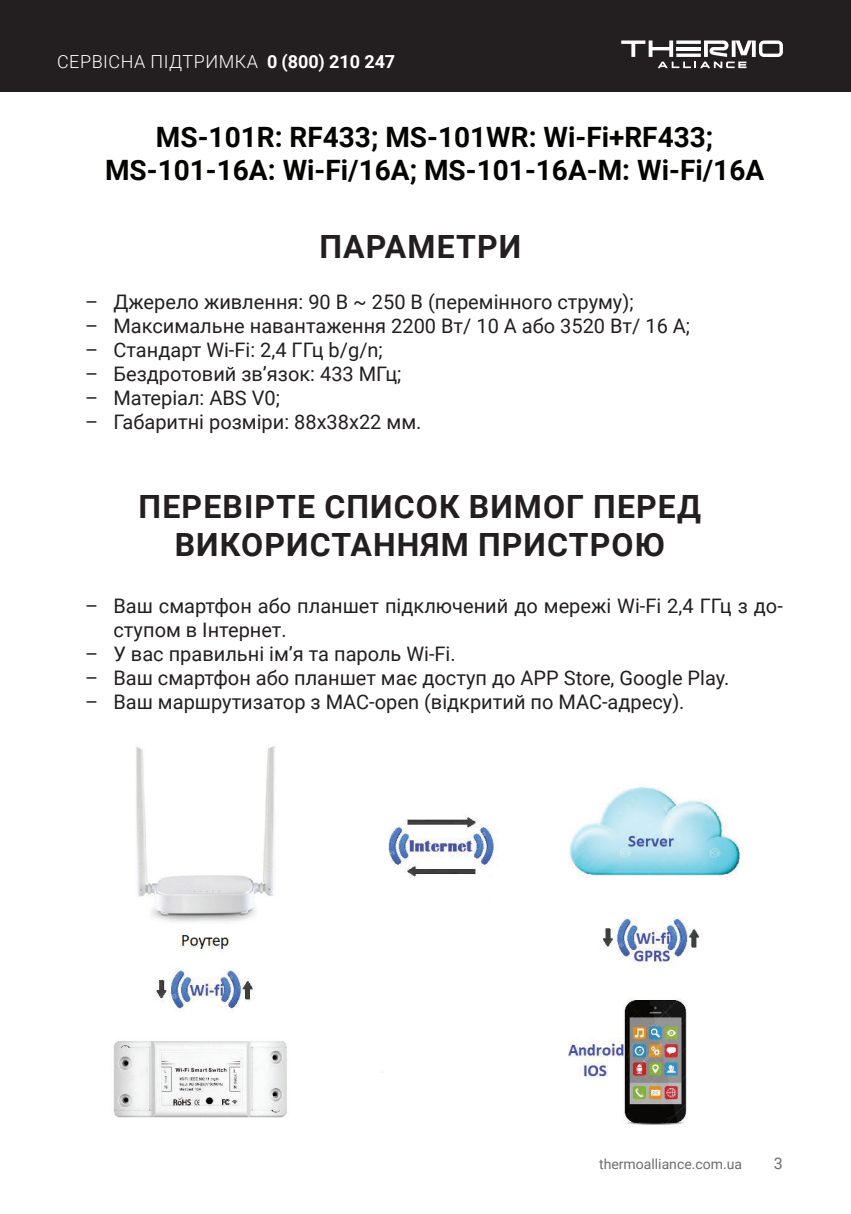
<style>
.page{position:relative;width:851px;height:1214px;background:#fff}
.page>*{position:absolute;margin:0;border:0;box-sizing:border-box;transform-origin:0 0}
.t1{font:700 32px/38.4px "Roboto";letter-spacing:.035em;color:#231f20;text-align:center}
.t2{font:700 28px/33.6px "Roboto";color:#040503;text-align:center}
.t3{font:20px/24px "Roboto";color:#231f20}
.t4{font:300 18px "Roboto";letter-spacing:.03em;color:#fff}
.t5{font:16px "Roboto";color:#6c6d70}
.t6{font:14px "Roboto";color:#6c6d70}
.s1{font-weight:700}
</style>
<div class="page">
<div style="left:0;top:0;width:850px;height:91px;background:#231f20"></div>
<svg style="left:621px;top:40px;width:161px;height:28px"></svg>
<img style="left:113px;top:746px;width:626px;height:379px">
<p class="t4" style="left:57px;top:49px;width:339px">СЕРВІСНА ПІДТРИМКА <span class="s1">0 (800) 210 247</span></p>
<h2 class="t2" style="left:105px;top:119px;width:660px">MS-101R: RF433; MS-101WR: Wi-Fi+RF433;<br>MS-101-16A: Wi-Fi/16A; MS-101-16A-M: Wi-Fi/16A</h2>
<h1 class="t1" style="left:319px;top:226px;width:203px">ПАРАМЕТРИ</h1>
<p class="t3" style="left:85px;top:289px;width:550px">– Джерело живлення: 90 В ~ 250 В (перемінного струму);</p>
<p class="t3" style="left:85px;top:313px;width:606px">– Максимальне навантаження 2200 Вт/ 10 А або 3520 Вт/ 16 А;</p>
<p class="t3" style="left:85px;top:337px;width:299px">– Стандарт Wi-Fi: 2,4 ГГц b/g/n;</p>
<p class="t3" style="left:85px;top:361px;width:318px">– Бездротовий зв’язок: 433 МГц;</p>
<p class="t3" style="left:85px;top:385px;width:196px">– Матеріал: ABS V0;</p>
<p class="t3" style="left:85px;top:409px;width:338px">– Габаритні розміри: 88х38х22 мм.</p>
<h1 class="t1" style="left:139px;top:486px;width:564px">ПЕРЕВІРТЕ СПИСОК ВИМОГ ПЕРЕД<br>ВИКОРИСТАННЯМ ПРИСТРОЮ</h1>
<p class="t3" style="left:113px;top:593px;width:670px;text-indent:-28px">– Ваш смартфон або планшет підключений до мережі Wi-Fi 2,4 ГГц з до&shy;ступом в Інтернет.</p>
<p class="t3" style="left:85px;top:641px;width:372px">– У вас правильні ім’я та пароль Wi-Fi.</p>
<p class="t3" style="left:85px;top:665px;width:645px">– Ваш смартфон або планшет має доступ до APP Store, Google Play.</p>
<p class="t3" style="left:85px;top:689px;width:601px">– Ваш маршрутизатор з MAC-open (відкритий по MAC-адресу).</p>
<p class="t6" style="left:599px;top:1154px;width:144px">thermoalliance.com.ua</p>
<p class="t5" style="left:773px;top:1152px;width:10px">3</p>
</div>
